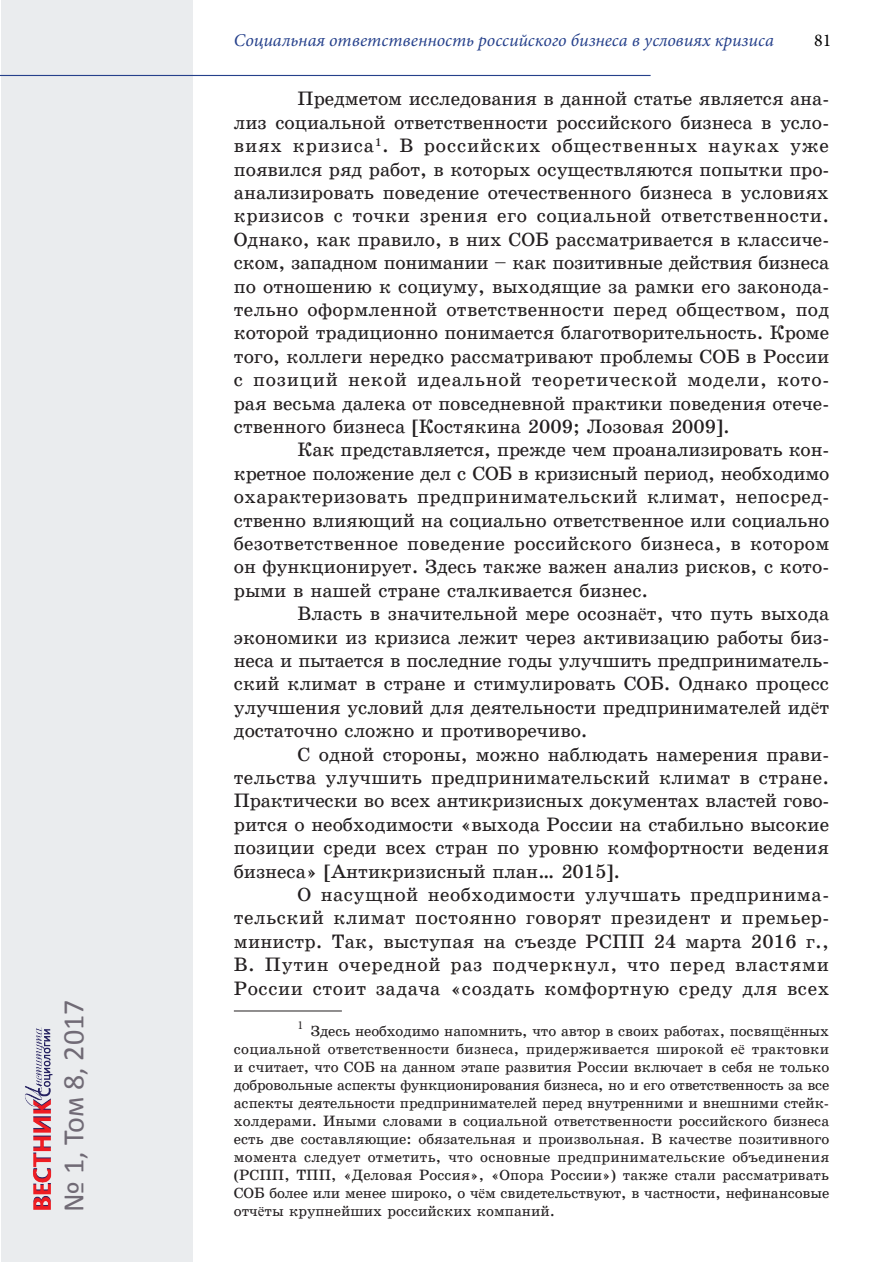
<style>
.page{position:relative;width:893px;height:1263px;background:#fff}
.page>*{position:absolute;margin:0;border:0;box-sizing:border-box;transform-origin:0 0}
.t1{font:30px "Calibri";color:#706a75}
.Текст{font:19.5px/23.4px "School Book C";color:#231f20;text-align:justify}
.t2{font:italic 18px "Minion Pro";color:#25408b}
.t3{font:18px "Minion Pro";color:#000}
.Сноски{font:15px/18px "School Book C";color:#231f20;text-align:justify}
.Сноски-2{font:12.3px "Minion Pro";color:#231f20}
.s1{font-family:"Times New Roman"}
</style>
<div class="page">
<div style="left:1px;top:1px;width:192px;height:1261px;background:#eaecee"></div>
<hr style="left:0;top:75px;width:651px;height:1px;background:#25408b">
<hr style="left:234px;top:1010px;width:108px;height:1px;background:#231f20">
<img style="left:25px;top:1027px;width:28px;height:183px">
<h1 class="t1" style="left:55px;top:1212px;width:214px;rotate:-90deg">№ 1, Том 8, 2017</h1>
<p class="t2" style="left:234px;top:28px;width:541px">Социальная ответственность российского бизнеса в условиях кризиса</p>
<p class="t3" style="left:814px;top:29px;width:19px">81</p>
<p class="Текст" style="left:234px;top:87px;width:597px;text-indent:64px">Предметом исследования в данной статье является ана&shy;лиз социальной ответственности российского бизнеса в усло&shy;виях кризиса<sup>1</sup>. В российских общественных науках уже появился ряд работ, в которых осуществляются попытки про&shy;анализировать поведение отечественного бизнеса в условиях кризисов с точки зрения его социальной ответственности.<br>Однако, как правило, в них СОБ рассматривается в классиче&shy;ском, западном понимании – как позитивные действия бизнеса по отношению к социуму, выходящие за рамки его законода&shy;тельно оформленной ответственности перед обществом, под которой традиционно понимается благотворительность. Кроме того, коллеги нередко рассматривают проблемы СОБ в России с позиций некой идеальной теоретической модели, кото&shy;рая весьма далека от повседневной практики поведения отече&shy;ственного бизнеса [Костякина 2009; Лозовая 2009].</p>
<p class="Текст" style="left:234px;top:438px;width:597px;text-indent:64px">Как представляется, прежде чем проанализировать кон&shy;кретное положение дел с СОБ в кризисный период, необходимо охарактеризовать предпринимательский климат, непосред&shy;ственно влияющий на социально ответственное или социально безответственное поведение российского бизнеса, в котором он функционирует. Здесь также важен анализ рисков, с кото&shy;рыми в нашей стране сталкивается бизнес.</p>
<p class="Текст" style="left:234px;top:602px;width:597px;text-indent:64px">Власть в значительной мере осозна<span class="s1">ё</span>т, что путь выхода экономики из кризиса лежит через активизацию работы биз&shy;неса и пытается в последние годы улучшить предприниматель&shy;ский климат в стране и стимулировать СОБ. Однако процесс улучшения условий для деятельности предпринимателей ид<span class="s1">ё</span>т достаточно сложно и противоречиво.</p>
<p class="Текст" style="left:234px;top:742px;width:597px;text-indent:64px">С одной стороны, можно наблюдать намерения прави&shy;тельства улучшить предпринимательский климат в стране.<br>Практически во всех антикризисных документах властей гово&shy;рится о необходимости «выхода России на стабильно высокие позиции среди всех стран по уровню комфортности ведения бизнеса» [Антикризисный план… 2015].</p>
<p class="Текст" style="left:234px;top:883px;width:597px;text-indent:64px">О насущной необходимости улучшать предпринима&shy;тельский климат постоянно говорят президент и премьер&shy;министр. Так, выступая на съезде РСПП 24 марта 2016 г., В. Путин очередной раз подчеркнул, что перед властями России стоит задача «создать комфортную среду для всех</p>
<p class="Сноски-2" style="left:298px;top:1017px;width:7px">1</p>
<p class="Сноски" style="left:234px;top:1022px;width:597px;text-indent:77px">Здесь необходимо напомнить, что автор в своих работах, посвящ<span class="s1">ё</span>нных социальной ответственности бизнеса, придерживается широкой е<span class="s1">ё</span> трактовки и считает, что СОБ на данном этапе развития России включает в себя не только добровольные аспекты функционирования бизнеса, но и его ответственность за все аспекты деятельности предпринимателей перед внутренними и внешними стейк&shy;холдерами. Иными словами в социальной ответственности российского бизнеса есть две составляющие: обязательная и произвольная. В качестве позитивного момента следует отметить, что основные предпринимательские объединения (РСПП, ТПП, «Деловая Россия», «Опора России») также стали рассматривать СОБ более или менее широко, о ч<span class="s1">ё</span>м свидетельствуют, в частности, нефинансовые отч<span class="s1">ё</span>ты крупнейших российских компаний.</p>
</div>
